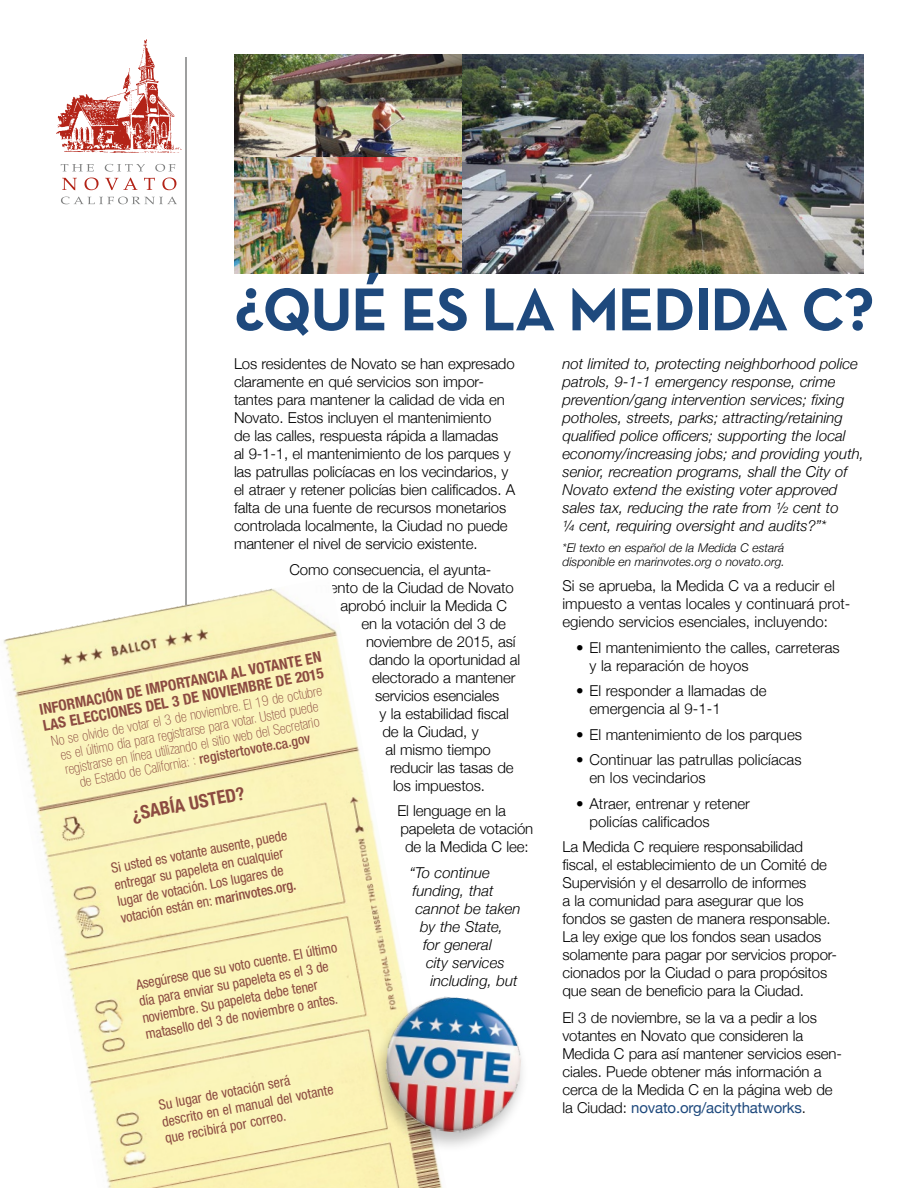
<style>
.page{position:relative;width:918px;height:1188px;background:#fff}
.page>*{position:absolute;margin:0;border:0;box-sizing:border-box;transform-origin:0 0}
.t1{font:700 61.5px "Neutra Text";letter-spacing:-.02em;color:#1e497d}
.t2{font:700 condensed 18.3px "Helvetica Neue";color:#8c4b41}
.t3{font:300 15px/18px "Helvetica Neue";letter-spacing:-.01em;color:#000}
.t4{font:italic 300 15px/18px "Helvetica Neue";color:#000}
.t5{font:700 condensed 15px/16.5px "Helvetica Neue";color:#8c4b41}
.t6{font:condensed 14.1px/16.8px "Helvetica Neue LT Std";color:#8c4b41}
.t7{font:100 condensed 14.1px/15px "Helvetica Neue LT Std";color:#8c4b41;text-align:center}
.t8{font:italic 300 12px/13.5px "Helvetica Neue";color:#000}
.s1{font-weight:500}
.s2{font-weight:400;color:#1e497d}
</style>
<div class="page">
<hr style="left:185px;top:57px;width:2px;height:1026px;background:#7f8080">
<img style="left:462px;top:54px;width:402px;height:220px">
<img style="left:234px;top:54px;width:228px;height:104px">
<img style="left:234px;top:158px;width:228px;height:116px">
<img style="left:3px;top:578px;width:440px;height:610px">
<svg style="left:61px;top:197px;width:116px;height:7px"></svg>
<svg style="left:61px;top:164px;width:33px;height:7px"></svg>
<svg style="left:105px;top:164px;width:40px;height:8px"></svg>
<svg style="left:155px;top:164px;width:20px;height:8px"></svg>
<svg style="left:62px;top:178px;width:15px;height:12px"></svg>
<svg style="left:85px;top:178px;width:14px;height:12px"></svg>
<svg style="left:105px;top:178px;width:32px;height:12px"></svg>
<svg style="left:144px;top:178px;width:11px;height:12px"></svg>
<svg style="left:162px;top:178px;width:14px;height:12px"></svg>
<svg style="left:56px;top:39px;width:126px;height:114px"></svg>
<div style="left:371px;top:994px;width:159px;height:160px;background:#000;opacity:.25"></div>
<img style="left:381px;top:992px;width:145px;height:145px">
<h1 class="t1" style="left:234px;top:271px;width:642px">¿QUÉ ES LA MEDIDA C?</h1>
<p class="t3" style="left:234px;top:354px;width:283px">Los residentes de Novato se han expresado claramente en qué servicios son impor&shy;tantes para mantener la calidad de vida en Novato. Estos incluyen el mantenimiento<br>de las calles, respuesta rápida a llamadas<br>al 9-1-1, el mantenimiento de los parques y las patrullas policíacas en los vecindarios, y el atraer y retener policías bien calificados. A falta de una fuente de recursos monetarios controlada localmente, la Ciudad no puede mantener el nivel de servicio existente.</p>
<p class="t3" style="left:290px;top:560px;width:203px">Como consecuencia, el ayunta-</p>
<p class="t3" style="left:315px;top:578px;width:200px">miento de la Ciudad de Novato</p>
<p class="t3" style="left:340px;top:596px;width:168px">aprobó incluir la Medida C</p>
<p class="t3" style="left:362px;top:614px;width:146px">en la votación del 3 de</p>
<p class="t3" style="left:366px;top:632px;width:151px">noviembre de 2015, así</p>
<p class="t3" style="left:369px;top:650px;width:153px">dando la oportunidad al</p>
<p class="t3" style="left:372px;top:668px;width:145px">electorado a mantener</p>
<p class="t3" style="left:375px;top:686px;width:126px">servicios esenciales</p>
<p class="t3" style="left:380px;top:704px;width:131px">y la estabilidad fiscal</p>
<p class="t3" style="left:382px;top:722px;width:98px">de la Ciudad, y</p>
<p class="t3" style="left:386px;top:740px;width:107px">al mismo tiempo</p>
<p class="t3" style="left:390px;top:758px;width:125px">reducir las tasas de</p>
<p class="t3" style="left:393px;top:776px;width:94px">los impuestos.</p>
<p class="t3" style="left:398px;top:801px;width:110px">El lenguage en la</p>
<p class="t3" style="left:400px;top:819px;width:134px">papeleta de votación</p>
<p class="t3" style="left:405px;top:837px;width:125px">de la Medida C lee:</p>
<p class="t4" style="left:410px;top:863px;width:82px">“To continue</p>
<p class="t4" style="left:412px;top:881px;width:83px">funding, that</p>
<p class="t4" style="left:416px;top:899px;width:107px">cannot be taken</p>
<p class="t4" style="left:420px;top:917px;width:85px">by the State,</p>
<p class="t4" style="left:423px;top:935px;width:70px">for general</p>
<p class="t4" style="left:426px;top:953px;width:80px">city services</p>
<p class="t4" style="left:430px;top:971px;width:89px">including, but</p>
<p class="t5" style="left:38px;top:701px;width:288px;rotate:-11deg">INFORMACIÓN DE IMPORTANCIA AL VOTANTE EN<br>LAS ELECCIONES DEL 3 DE NOVIEMBRE DE 2015</p>
<p class="t7" style="left:50px;top:735px;width:277px;rotate:-11deg">No se olvide de votar el 3 de noviembre. El 19 de octubre es el último día para registrarse para votar. Usted puede registrarse en línea utilizando el sitio web del Secretario<br>de Estado de California: : <span class="s1">registertovote.ca.gov</span></p>
<p class="t2" style="left:129px;top:800px;width:116px;rotate:-11deg">¿SABÍA USTED?</p>
<p class="t6" style="left:110px;top:860px;width:181px;rotate:-11deg">Si usted es votante ausente, puede entregar su papeleta en cualquier lugar de votación. Los lugares de votación están en: <span class="s1">marinvotes.org.</span></p>
<p class="t6" style="left:134px;top:977px;width:206px;rotate:-11deg">Asegúrese que su voto cuente. El último día para enviar su papeleta es el 3 de noviembre. Su papeleta debe tener matasello del 3 de noviembre o antes.</p>
<p class="t6" style="left:157px;top:1097px;width:176px;rotate:-11deg">Su lugar de votación será descrito en el manual del votante que recibirá por correo.</p>
<p class="t4" style="left:562px;top:354px;width:303px">not limited to, protecting neighborhood police patrols, 9-1-1 emergency response, crime prevention/gang intervention services; fixing potholes, streets, parks; attracting/retaining qualified police officers; supporting the local economy/increasing jobs; and providing youth, senior, recreation programs, shall the City of Novato extend the existing voter approved sales tax, reducing the rate from ½ cent to<br>¼ cent, requiring oversight and audits?”*</p>
<p class="t8" style="left:562px;top:540px;width:224px">*El texto en español de la Medida C estará disponible en marinvotes.org o novato.org.</p>
<p class="t3" style="left:562px;top:576px;width:289px">Si se aprueba, la Medida C va a reducir el impuesto a ventas locales y continuará prot&shy;egiendo servicios esenciales, incluyendo:</p>
<p class="t3" style="left:590px;top:637px;width:252px;text-indent:-14px">• El mantenimiento the calles, carreteras y la reparación de hoyos</p>
<p class="t3" style="left:590px;top:681px;width:179px;text-indent:-14px">• El responder a llamadas de emergencia al 9-1-1</p>
<p class="t3" style="left:576px;top:724px;width:228px">• El mantenimiento de los parques</p>
<p class="t3" style="left:590px;top:750px;width:214px;text-indent:-14px">• Continuar las patrullas policíacas en los vecindarios</p>
<p class="t3" style="left:590px;top:793px;width:162px;text-indent:-14px">• Atraer, entrenar y retener policías calificados</p>
<p class="t3" style="left:562px;top:837px;width:276px">La Medida C requiere responsabilidad fiscal, el establecimiento de un Comité de Supervisión y el desarrollo de informes<br>a la comunidad para asegurar que los fondos se gasten de manera responsable.<br>La ley exige que los fondos sean usados solamente para pagar por servicios propor&shy;cionados por la Ciudad o para propósitos que sean de beneficio para la Ciudad.</p>
<p class="t3" style="left:562px;top:1008px;width:281px">El 3 de noviembre, se la va a pedir a los votantes en Novato que consideren la Medida C para así mantener servicios esen&shy;ciales. Puede obtener más información a cerca de la Medida C en la página web de la Ciudad: <span class="s2">novato.org/acitythatworks</span>.</p>
</div>
